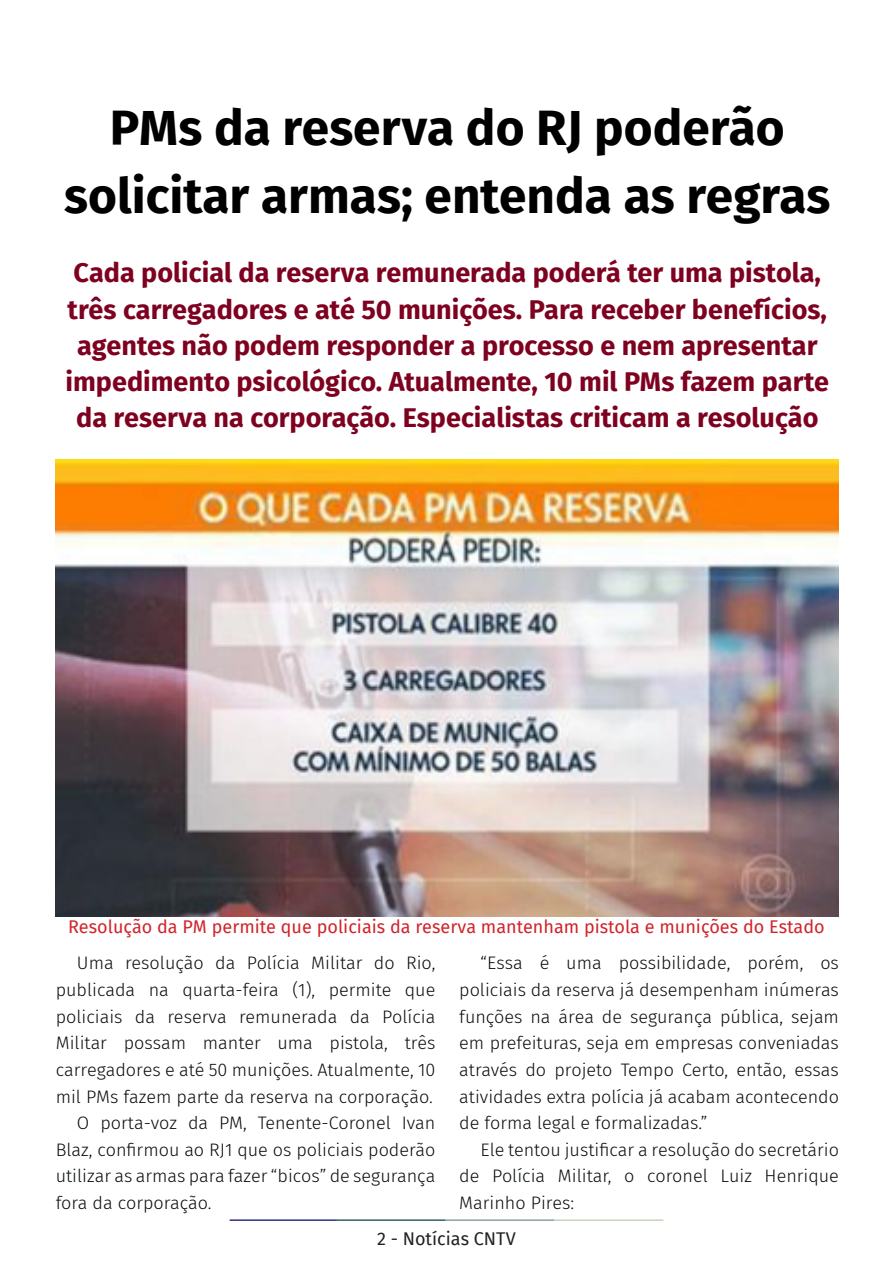
<style>
.page{position:relative;width:893px;height:1263px;background:#fff}
.page>*{position:absolute;margin:0;border:0;box-sizing:border-box;transform-origin:0 0}
.t1{font:700 49.5px/67.5px "Fira Sans";color:#000001;text-align:center}
.t2{font:700 27px/36px "Fira Sans";color:#7e0220;text-align:center}
.t3{font:300 18px/26.5px "Fira Sans";color:#080d0b;text-align:justify}
.t4{font:18px "Fira Sans";color:#d1232a}
.t5{font:18px "Fira Sans";color:#231f20}
</style>
<div class="page">
<hr style="left:230px;top:1219px;width:107px;height:2px;background:#2f3088">
<hr style="left:337px;top:1219px;width:109px;height:2px;background:#3a5f6d">
<hr style="left:446px;top:1219px;width:109px;height:2px;background:#87a59a">
<hr style="left:555px;top:1219px;width:108px;height:2px;background:#c6d5b7">
<img style="left:56px;top:459px;width:783px;height:457px">
<p class="t1" style="left:64px;top:91px;width:768px">PMs da reserva do RJ poderão solicitar armas; entenda as regras</p>
<p class="t2" style="left:65px;top:253px;width:765px">Cada policial da reserva remunerada poderá ter uma pistola, três carregadores e até 50 munições. Para receber benefícios, agentes não podem responder a processo e nem apresentar impedimento psicológico. Atualmente, 10 mil PMs fazem parte da reserva na corporação. Especialistas criticam a resolução</p>
<p class="t4" style="left:68px;top:913px;width:758px">Resolução da PM permite que policiais da reserva mantenham pistola e munições do Estado</p>
<p class="t3" style="left:56px;top:950px;width:381px;text-indent:21px">Uma resolução da Polícia Militar do Rio, publicada na quarta-feira (1), permite que policiais da reserva remunerada da Polícia Militar possam manter uma pistola, três carregadores e até 50 munições. Atualmente, 10 mil PMs fazem parte da reserva na corporação.</p>
<p class="t3" style="left:56px;top:1109px;width:381px;text-indent:21px">O porta-voz da PM, Tenente-Coronel Ivan Blaz, confirmou ao RJ1 que os policiais poderão utilizar as armas para fazer “bicos” de segurança fora da corporação.</p>
<p class="t3" style="left:459px;top:950px;width:381px;text-indent:21px">“Essa é uma possibilidade, porém, os policiais da reserva já desempenham inúmeras funções na área de segurança pública, sejam em prefeituras, seja em empresas conveniadas através do projeto Tempo Certo, então, essas atividades extra polícia já acabam acontecendo de forma legal e formalizadas.”</p>
<p class="t3" style="left:459px;top:1136px;width:381px;text-indent:21px">Ele tentou justificar a resolução do secretário de Polícia Militar, o coronel Luiz Henrique Marinho Pires:</p>
<p class="t5" style="left:377px;top:1225px;width:140px">2 - Notícias CNTV</p>
</div>
